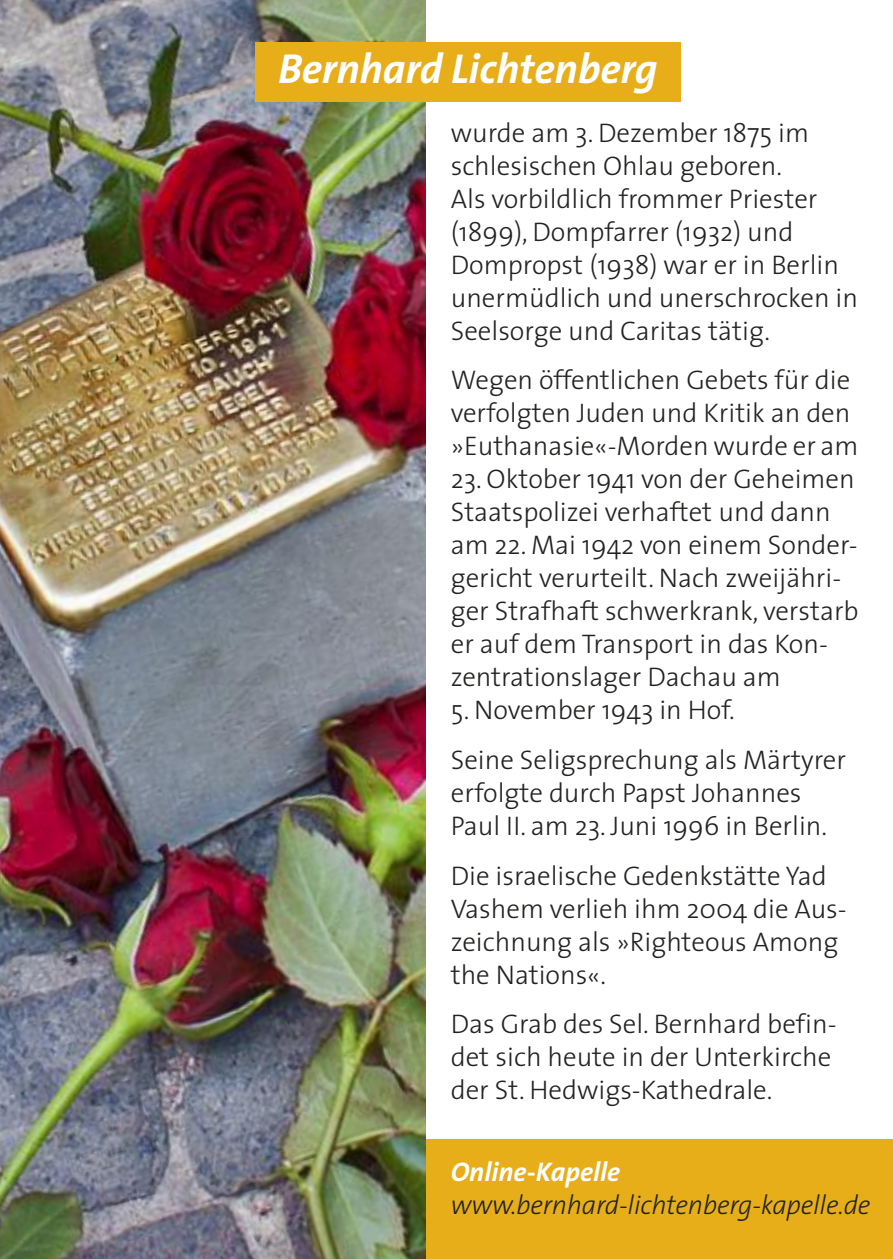
<style>
.page{position:relative;width:893px;height:1259px;background:#fff}
.page>*{position:absolute;margin:0;border:0;box-sizing:border-box;transform-origin:0 0}
.t1{font:italic 700 42px "The Sans";letter-spacing:-.005em;color:#fff}
.t2{font:300 27px/33px "The Sans";color:#222221}
.t3{font:italic 300 27px "The Sans";letter-spacing:-.01em;color:#222221}
.t4{font:italic 700 27px "The Sans";color:#fff}
</style>
<div class="page">
<div style="left:425px;top:1140px;width:468px;height:119px;background:#e7ae19"></div>
<img style="left:0;top:0;width:425px;height:1259px">
<div style="left:255px;top:43px;width:425px;height:59px;background:#e7ae19"></div>
<h1 class="t1" style="left:278px;top:52px;width:381px">Bernhard Lichtenberg</h1>
<p class="t2" style="left:451px;top:119px;width:409px">wurde am 3. Dezember 1875 im schlesischen Ohlau geboren.<br>Als vorbildlich frommer Priester (1899), Dompfarrer (1932) und<br>Dompropst (1938) war er in Berlin unermüdlich und unerschrocken in<br>Seelsorge und Caritas tätig.</p>
<p class="t2" style="left:451px;top:366px;width:409px">Wegen öffentlichen Gebets für die verfolgten Juden und Kritik an den »Euthanasie«-Morden wurde er am</p>
<p class="t2" style="left:451px;top:465px;width:409px">23. Oktober 1941 von der Geheimen Staatspolizei verhaftet und dann am 22. Mai 1942 von einem Sonder&shy;gericht verurteilt. Nach zweijähri&shy;ger Strafhaft schwerkrank, verstarb er auf dem Transport in das Kon&shy;zentrationslager Dachau am</p>
<p class="t2" style="left:451px;top:688px;width:397px;line-height:49.5px">5. November 1943 in Hof.<br>Seine Seligsprechung als Märtyrer</p>
<p class="t2" style="left:451px;top:779px;width:378px">erfolgte durch Papst Johannes<br>Paul II. am 23. Juni 1996 in Berlin.</p>
<p class="t2" style="left:451px;top:861px;width:397px">Die israelische Gedenkstätte Yad<br>Vashem verlieh ihm 2004 die Aus&shy;zeichnung als »Righteous Among the Nations«.</p>
<p class="t2" style="left:451px;top:1010px;width:387px">Das Grab des Sel. Bernhard befin&shy;det sich heute in der Unterkirche der St. Hedwigs-Kathedrale.</p>
<p class="t4" style="left:451px;top:1161px;width:171px">Online-Kapelle</p>
<p class="t3" style="left:451px;top:1194px;width:421px">www.bernhard-lichtenberg-kapelle.de</p>
</div>
